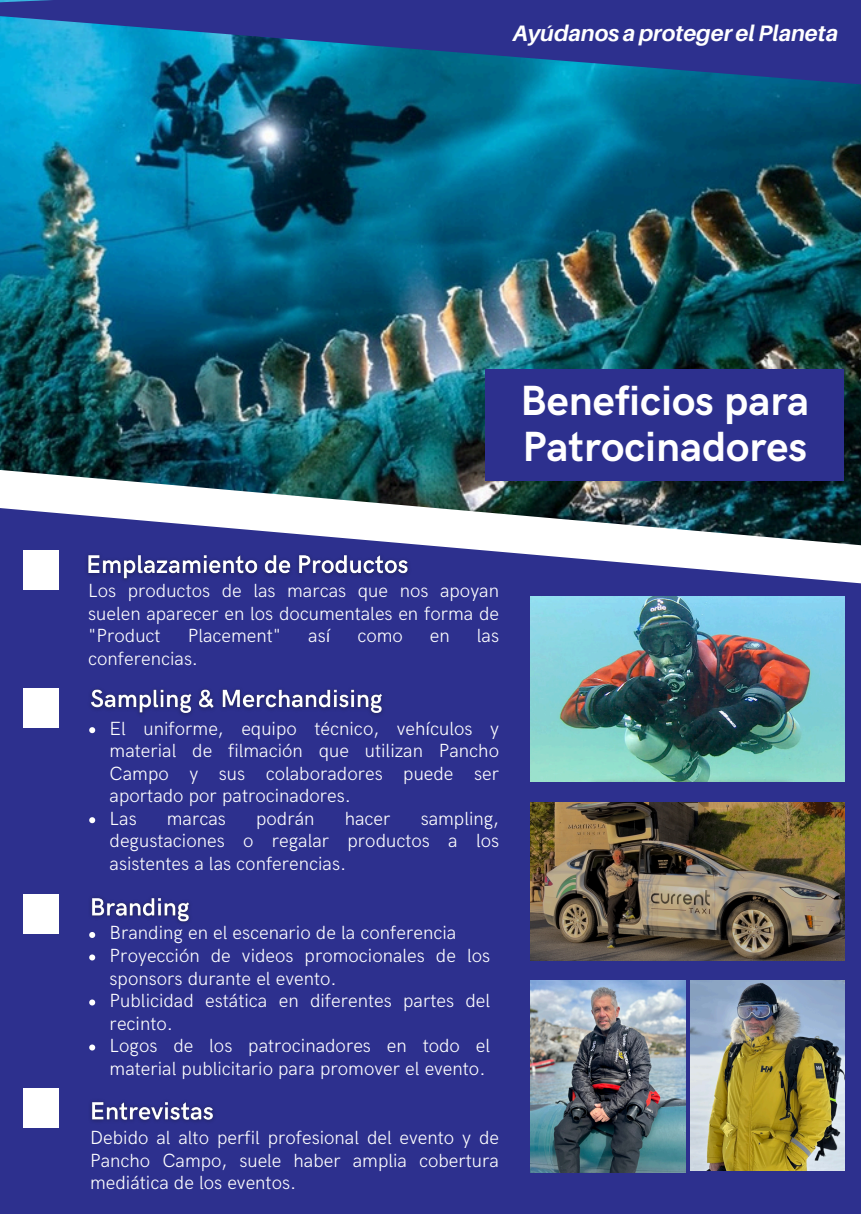
<style>
.page{position:relative;width:861px;height:1214px;background:#fff}
.page>*{position:absolute;margin:0;border:0;box-sizing:border-box;transform-origin:0 0}
.t1{font:700 42.4px/46.4px "HK Grotesk";color:#fff}
.t2{font:italic 700 22.4px "Aileron";color:#fff}
.t3{font:300 19px/22.4px "HK Grotesk";color:#fff;text-align:justify}
</style>
<div class="page">
<div style="left:0;top:0;width:861px;height:1213px;background:#2d308e"></div>
<svg style="left:23px;top:545px;width:838px;height:40px"></svg>
<img style="left:0;top:107px;width:861px;height:438px">
<div style="left:24px;top:893px;width:35px;height:40px;background:#fff"></div>
<div style="left:24px;top:1087px;width:35px;height:40px;background:#fff"></div>
<div style="left:24px;top:550px;width:35px;height:40px;background:#fff"></div>
<div style="left:24px;top:687px;width:35px;height:40px;background:#fff"></div>
<img style="left:531px;top:803px;width:313px;height:157px">
<img style="left:690px;top:980px;width:155px;height:190px">
<img style="left:531px;top:597px;width:313px;height:184px">
<img style="left:531px;top:980px;width:154px;height:192px">
<div style="left:486px;top:370px;width:358px;height:111px;background:#2d308e"></div>
<img style="left:81px;top:549px;width:334px;height:36px">
<img style="left:90px;top:897px;width:100px;height:26px">
<svg style="left:89px;top:727px;width:6px;height:6px"></svg>
<svg style="left:89px;top:817px;width:6px;height:6px"></svg>
<svg style="left:0;top:0;width:861px;height:107px"></svg>
<img style="left:90px;top:689px;width:293px;height:26px">
<svg style="left:89px;top:932px;width:6px;height:6px"></svg>
<svg style="left:89px;top:954px;width:6px;height:6px"></svg>
<svg style="left:89px;top:999px;width:6px;height:6px"></svg>
<svg style="left:89px;top:1044px;width:6px;height:6px"></svg>
<img style="left:90px;top:1101px;width:124px;height:21px">
<p class="t2" style="left:513px;top:19px;width:327px">Ayúdanos a proteger el Planeta</p>
<p class="t1" style="left:521px;top:378px;width:290px">Beneficios para<br>Patrocinadores</p>
<p class="t3" style="left:88px;top:580px;width:412px">Los productos de las marcas que nos apoyan suelen aparecer en los documentales en forma de "Product</p>
<p class="t3" style="left:188px;top:625px;width:95px">Placement"</p>
<p class="t3" style="left:308px;top:625px;width:24px">así</p>
<p class="t3" style="left:357px;top:625px;width:47px">como</p>
<p class="t3" style="left:430px;top:625px;width:21px">en</p>
<p class="t3" style="left:477px;top:625px;width:24px">las</p>
<p class="t3" style="left:88px;top:648px;width:112px">conferencias.</p>
<p class="t3" style="left:110px;top:717px;width:391px">El uniforme, equipo técnico, vehículos y material de filmación que utilizan Pancho Campo y sus colaboradores puede ser aportado por patrocinadores.</p>
<p class="t3" style="left:110px;top:807px;width:29px">Las</p>
<p class="t3" style="left:167px;top:807px;width:61px">marcas</p>
<p class="t3" style="left:256px;top:807px;width:60px">podrán</p>
<p class="t3" style="left:345px;top:807px;width:47px">hacer</p>
<p class="t3" style="left:110px;top:807px;width:391px;text-indent:311px">sampling, degustaciones o regalar productos a los asistentes a las conferencias.</p>
<p class="t3" style="left:110px;top:922px;width:348px">Branding en el escenario de la conferencia</p>
<p class="t3" style="left:110px;top:945px;width:382px">Proyección de videos promocionales de los sponsors durante el evento.</p>
<p class="t3" style="left:110px;top:990px;width:382px">Publicidad estática en diferentes partes del recinto.</p>
<p class="t3" style="left:110px;top:1035px;width:382px">Logos de los patrocinadores en todo el material publicitario para promover el evento.</p>
<p class="t3" style="left:90px;top:1127px;width:410px">Debido al alto perfil profesional del evento y de Pancho Campo, suele haber amplia cobertura mediática de los eventos.</p>
</div>
